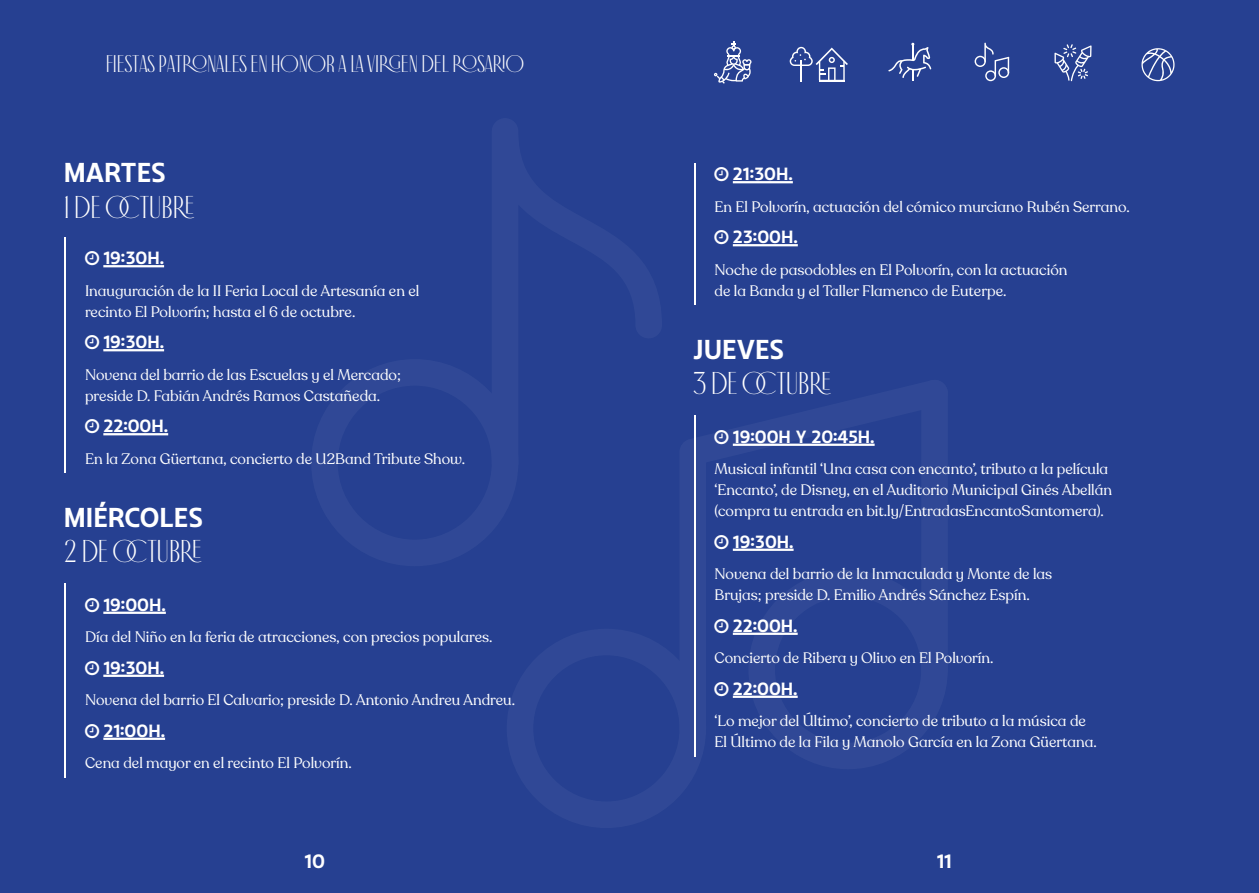
<style>
.page{position:relative;width:1259px;height:893px;background:#fff}
.page>*{position:absolute;margin:0;border:0;box-sizing:border-box;transform-origin:0 0}
.t1{font:31.5px "Antiga";color:#fff}
.t2{font:700 25.5px "Chulapa";color:#fff}
.t3{font:24px "Antiga";color:#fff}
.t4{font:700 18px "Chulapa";color:#fff}
.t5{font:700 16.5px "Chulapa";color:#fff}
.t6{font:15px/21px "Recoleta Alt";color:#fff}
</style>
<div class="page">
<div style="left:0;top:0;width:629px;height:893px;background:#264091"></div>
<div style="left:629px;top:0;width:630px;height:893px;background:#264091"></div>
<svg style="left:694px;top:415px;width:181px;height:327px"></svg>
<svg style="left:748px;top:570px;width:127px;height:172px"></svg>
<div style="left:921px;top:380px;width:27px;height:303px;background:#304896;border-radius:13px"></div>
<hr style="left:65px;top:237px;width:1px;height:35px;background:#fff">
<hr style="left:103px;top:265px;width:61px;height:2px;background:#fff">
<hr style="left:65px;top:268px;width:1px;height:58px;background:#fff">
<hr style="left:65px;top:321px;width:1px;height:35px;background:#fff">
<hr style="left:103px;top:349px;width:61px;height:2px;background:#fff">
<hr style="left:65px;top:352px;width:1px;height:58px;background:#fff">
<hr style="left:65px;top:405px;width:1px;height:35px;background:#fff">
<hr style="left:103px;top:433px;width:65px;height:2px;background:#fff">
<hr style="left:65px;top:436px;width:1px;height:37px;background:#fff">
<hr style="left:65px;top:584px;width:1px;height:34px;background:#fff">
<hr style="left:103px;top:612px;width:63px;height:2px;background:#fff">
<hr style="left:65px;top:614px;width:1px;height:38px;background:#fff">
<hr style="left:65px;top:647px;width:1px;height:34px;background:#fff">
<hr style="left:103px;top:675px;width:61px;height:2px;background:#fff">
<hr style="left:65px;top:677px;width:1px;height:38px;background:#fff">
<hr style="left:65px;top:710px;width:1px;height:34px;background:#fff">
<hr style="left:103px;top:738px;width:62px;height:2px;background:#fff">
<hr style="left:65px;top:740px;width:1px;height:38px;background:#fff">
<svg style="left:694px;top:163px;width:1px;height:21px"></svg>
<hr style="left:733px;top:181px;width:60px;height:2px;background:#fff">
<hr style="left:694px;top:184px;width:1px;height:37px;background:#fff">
<hr style="left:694px;top:216px;width:1px;height:35px;background:#fff">
<hr style="left:733px;top:244px;width:65px;height:2px;background:#fff">
<hr style="left:694px;top:247px;width:1px;height:58px;background:#fff">
<hr style="left:694px;top:416px;width:1px;height:34px;background:#fff">
<hr style="left:733px;top:444px;width:141px;height:2px;background:#fff">
<hr style="left:694px;top:446px;width:1px;height:80px;background:#fff">
<hr style="left:694px;top:521px;width:1px;height:34px;background:#fff">
<hr style="left:733px;top:549px;width:60px;height:2px;background:#fff">
<hr style="left:694px;top:551px;width:1px;height:59px;background:#fff">
<hr style="left:694px;top:605px;width:1px;height:34px;background:#fff">
<hr style="left:733px;top:633px;width:64px;height:2px;background:#fff">
<hr style="left:694px;top:635px;width:1px;height:38px;background:#fff">
<hr style="left:694px;top:668px;width:1px;height:34px;background:#fff">
<hr style="left:733px;top:696px;width:64px;height:2px;background:#fff">
<hr style="left:694px;top:698px;width:1px;height:59px;background:#fff">
<svg style="left:974px;top:43px;width:35px;height:38px"></svg>
<svg style="left:1054px;top:44px;width:37px;height:37px"></svg>
<svg style="left:1141px;top:48px;width:33px;height:33px"></svg>
<svg style="left:789px;top:47px;width:59px;height:34px"></svg>
<svg style="left:888px;top:43px;width:43px;height:38px"></svg>
<svg style="left:714px;top:42px;width:37px;height:42px"></svg>
<svg style="left:714px;top:430px;width:14px;height:14px"></svg>
<svg style="left:714px;top:535px;width:14px;height:14px"></svg>
<svg style="left:714px;top:619px;width:14px;height:14px"></svg>
<svg style="left:714px;top:682px;width:14px;height:14px"></svg>
<h3 class="t3" style="left:106px;top:52px;width:420px">FIESTAS PATRONALES EN HONOR A LA VIRGEN DEL ROSARIO</h3>
<h2 class="t2" style="left:64px;top:157px;width:103px">MARTES</h2>
<h1 class="t1" style="left:64px;top:191px;width:132px">1 DE OCTUBRE</h1>
<p class="t5" style="left:103px;top:248px;width:62px">19:30h.</p>
<p class="t6" style="left:85px;top:280px;width:336px">Inauguración de la II Feria Local de Artesanía en el recinto El Polvorín; hasta el 6 de octubre.</p>
<p class="t5" style="left:103px;top:332px;width:62px">19:30h.</p>
<p class="t6" style="left:85px;top:364px;width:317px">Novena del barrio de las Escuelas y el Mercado; preside D. Fabián Andrés Ramos Castañeda.</p>
<p class="t5" style="left:103px;top:416px;width:66px">22:00h.</p>
<p class="t6" style="left:85px;top:448px;width:382px">En la Zona Güertana, concierto de U2Band Tribute Show.</p>
<h2 class="t2" style="left:64px;top:501px;width:140px">MIÉRCOLES</h2>
<h1 class="t1" style="left:64px;top:535px;width:140px">2 DE OCTUBRE</h1>
<p class="t5" style="left:103px;top:594px;width:64px">19:00h.</p>
<p class="t6" style="left:85px;top:627px;width:409px">Día del Niño en la feria de atracciones, con precios populares.</p>
<p class="t5" style="left:103px;top:657px;width:62px">19:30h.</p>
<p class="t6" style="left:85px;top:690px;width:431px">Novena del barrio El Calvario; preside D. Antonio Andreu Andreu.</p>
<p class="t5" style="left:103px;top:720px;width:63px">21:00h.</p>
<p class="t6" style="left:85px;top:753px;width:268px">Cena del mayor en el recinto El Polvorín.</p>
<p class="t4" style="left:304px;top:850px;width:22px">10</p>
<p class="t5" style="left:733px;top:164px;width:61px">21:30h.</p>
<p class="t6" style="left:714px;top:196px;width:417px">En El Polvorín, actuación del cómico murciano Rubén Serrano.</p>
<p class="t5" style="left:733px;top:227px;width:66px">23:00h.</p>
<p class="t6" style="left:714px;top:259px;width:354px">Noche de pasodobles en El Polvorín, con la actuación de la Banda y el Taller Flamenco de Euterpe.</p>
<h2 class="t2" style="left:693px;top:333px;width:92px">JUEVES</h2>
<h1 class="t1" style="left:693px;top:367px;width:139px">3 DE OCTUBRE</h1>
<p class="t5" style="left:733px;top:426px;width:143px">19:00h y 20:45h.</p>
<p class="t6" style="left:714px;top:459px;width:399px">Musical infantil ‘Una casa con encanto’, tributo a la película ‘Encanto’, de Disney, en el Auditorio Municipal Ginés Abellán (compra tu entrada en bit.ly/EntradasEncantoSantomera).</p>
<p class="t5" style="left:733px;top:531px;width:62px">19:30h.</p>
<p class="t6" style="left:714px;top:564px;width:339px">Novena del barrio de la Inmaculada y Monte de las<br>Brujas; preside D. Emilio Andrés Sánchez Espín.</p>
<p class="t5" style="left:733px;top:615px;width:66px">22:00h.</p>
<p class="t6" style="left:714px;top:648px;width:280px">Concierto de Ribera y Olivo en El Polvorín.</p>
<p class="t5" style="left:733px;top:678px;width:66px">22:00h.</p>
<p class="t6" style="left:714px;top:711px;width:384px">‘Lo mejor del Último’, concierto de tributo a la música de<br>El Último de la Fila y Manolo García en la Zona Güertana.</p>
<p class="t4" style="left:936px;top:850px;width:17px">11</p>
</div>
